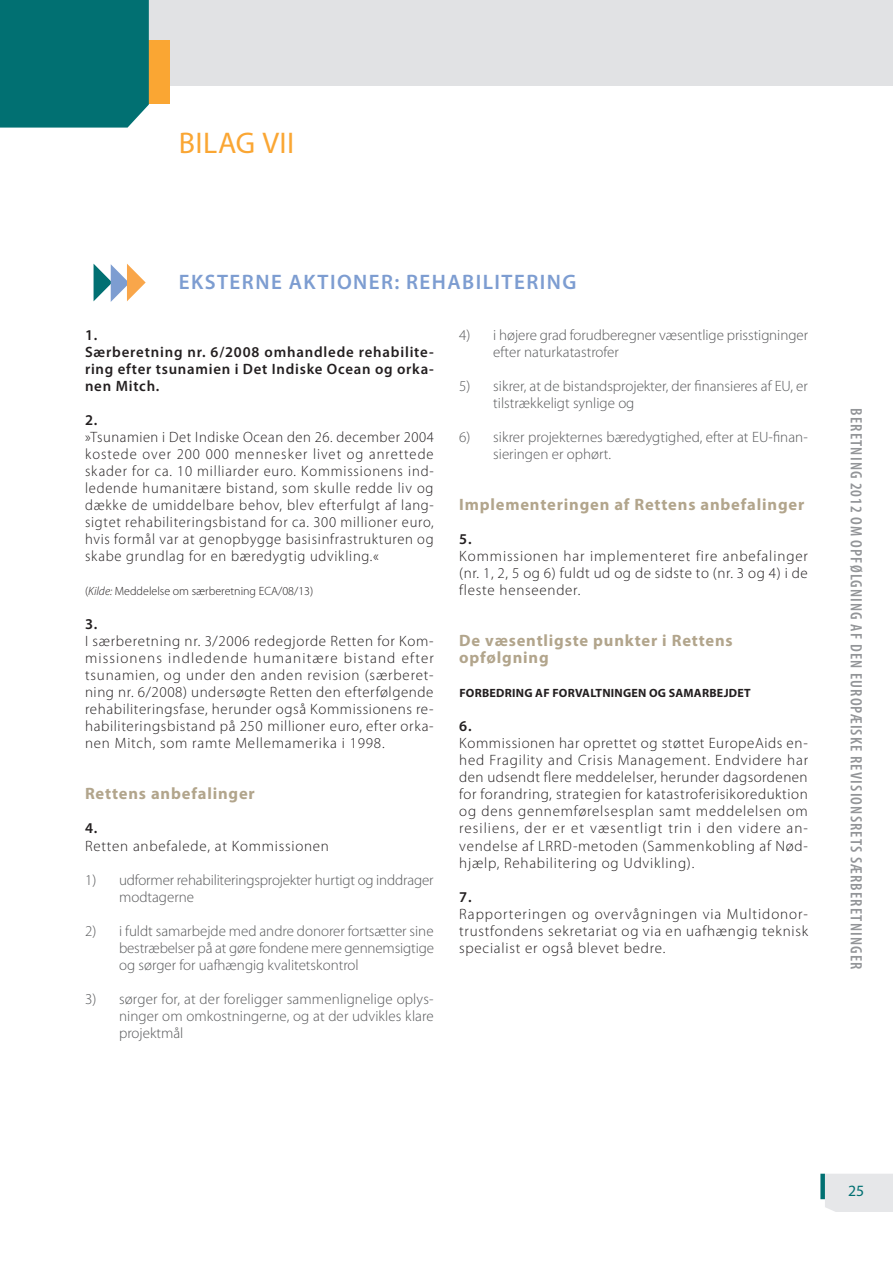
<style>
.page{position:relative;width:893px;height:1263px;background:#fff}
.page>*{position:absolute;margin:0;border:0;box-sizing:border-box;transform-origin:0 0}
.J_01_-_ANN_TITRE_COL{font:30px "Myriad Pro";letter-spacing:.01em;color:#faa633}
.J_02_-_ANN__TITRE_CO{font:600 21px "Myriad Pro";letter-spacing:.07em;color:#7d9dd1}
.J_03_-_ANN__TITRE_AU{font:700 16.5px/17px "Myriad Pro";letter-spacing:.05em;color:#b2a58c}
.t1{font:600 condensed 16.5px "Myriad Pro";letter-spacing:.07em;color:#939598}
.t2{font:15.75px "Myriad Pro";color:#017072}
.J_06_-_ANN__TEXTE_CO{font:300 15px/17px "Myriad Pro";letter-spacing:.05em;color:#231f20;text-align:justify}
.t3{font:300 15px/17px "Myriad Pro";color:#57585a}
.J_06_-_ANN__TEXTE_CO-2{font:600 15px/17px "Myriad Pro";letter-spacing:.05em;color:#231f20;text-align:justify}
.J_04_-_ANN_CHIFFRES{font:600 15px "Myriad Pro";color:#231f20}
.F_07_-_SOURCE{font:300 12px "Myriad Pro";color:#231f20}
.J_04_-_ANN_TITRE_BLA{font:700 12px "Myriad Pro";letter-spacing:.02em;color:#231f20}
.s1{font-style:italic}
</style>
<div class="page">
<div style="left:820px;top:1174px;width:5px;height:25px;background:#017072"></div>
<div style="left:823px;top:1173px;width:70px;height:39px;background:#e6e7e9"></div>
<div style="left:0;top:0;width:893px;height:85px;background:#e1e2e4"></div>
<div style="left:149px;top:40px;width:21px;height:64px;background:#faa633"></div>
<div style="left:0;top:0;width:149px;height:128px;background:#017072"></div>
<svg style="left:94px;top:264px;width:52px;height:38px"></svg>
<p class="J_01_-_ANN_TITRE_COL" style="left:179px;top:125px;width:117px">BILAG VII</p>
<p class="J_02_-_ANN__TITRE_CO" style="left:179px;top:269px;width:399px">EKSTERNE AKTIONER: REHABILITERING</p>
<p class="J_04_-_ANN_CHIFFRES" style="left:85px;top:326px;width:14px">1.</p>
<p class="J_06_-_ANN__TEXTE_CO-2" style="left:85px;top:343px;width:350px">Særberetning nr. 6/2008 omhandlede rehabilite‑ ring efter tsunamien i Det Indiske Ocean og orka‑ nen Mitch.</p>
<p class="J_04_-_ANN_CHIFFRES" style="left:85px;top:411px;width:14px">2.</p>
<p class="J_06_-_ANN__TEXTE_CO" style="left:85px;top:429px;width:350px">»Tsunamien i Det Indiske Ocean den 26. december 2004 kostede over 200 000 mennesker livet og anrettede skader for ca. 10 milliarder euro. Kommissionens ind&shy;ledende humanitære bistand, som skulle redde liv og dække de umiddelbare behov, blev efterfulgt af lang&shy;sigtet rehabiliteringsbistand for ca. 300 millioner euro, hvis formål var at genopbygge basisinfrastrukturen og skabe grundlag for en bæredygtig udvikling.«</p>
<p class="F_07_-_SOURCE" style="left:85px;top:585px;width:230px">(<span class="s1">Kilde:</span> Meddelelse om særberetning ECA/08/13)</p>
<p class="J_04_-_ANN_CHIFFRES" style="left:85px;top:615px;width:14px">3.</p>
<p class="J_06_-_ANN__TEXTE_CO" style="left:85px;top:633px;width:350px">I særberetning nr. 3/2006 redegjorde Retten for Kom&shy;missionens indledende humanitære bistand efter tsunamien, og under den anden revision (særberet&shy;ning nr. 6/2008) undersøgte Retten den efterfølgende rehabiliteringsfase, herunder også Kommissionens re&shy;habiliteringsbistand på 250 millioner euro, efter orka&shy;nen Mitch, som ramte Mellemamerika i 1998.</p>
<p class="J_03_-_ANN__TITRE_AU" style="left:85px;top:785px;width:171px">Rettens anbefalinger</p>
<p class="J_04_-_ANN_CHIFFRES" style="left:85px;top:819px;width:14px">4.</p>
<p class="J_06_-_ANN__TEXTE_CO" style="left:85px;top:837px;width:245px">Retten anbefalede, at Kommissionen</p>
<p class="t3" style="left:119px;top:871px;width:316px;text-indent:-34px">1) udformer rehabiliteringsprojekter hurtigt og inddrager modtagerne</p>
<p class="t3" style="left:119px;top:922px;width:316px;text-align:justify;text-indent:-34px">2) i fuldt samarbejde med andre donorer fortsætter sine bestræbelser på at gøre fondene mere gennemsigtige og sørger for uafhængig kvalitetskontrol</p>
<p class="t3" style="left:119px;top:990px;width:316px;text-align:justify;text-indent:-34px">3) sørger for, at der foreligger sammenlignelige oplys&shy;ninger om omkostningerne, og at der udvikles klare projektmål</p>
<p class="t3" style="left:493px;top:327px;width:316px;text-indent:-34px">4) i højere grad forudberegner væsentlige prisstigninger efter naturkatastrofer</p>
<p class="t3" style="left:493px;top:378px;width:316px;text-indent:-34px">5) sikrer, at de bistandsprojekter, der finansieres af EU, er tilstrækkeligt synlige og</p>
<p class="t3" style="left:493px;top:429px;width:316px;text-indent:-34px">6) sikrer projekternes bæredygtighed, efter at EU‑finan&shy;sieringen er ophørt.</p>
<p class="J_03_-_ANN__TITRE_AU" style="left:459px;top:496px;width:346px">Implementeringen af Rettens anbefalinger</p>
<p class="J_04_-_ANN_CHIFFRES" style="left:459px;top:530px;width:14px">5.</p>
<p class="J_06_-_ANN__TEXTE_CO" style="left:459px;top:548px;width:350px">Kommissionen har implementeret fire anbefalinger (nr. 1, 2, 5 og 6) fuldt ud og de sidste to (nr. 3 og 4) i de fleste henseender.</p>
<p class="J_03_-_ANN__TITRE_AU" style="left:459px;top:632px;width:275px">De væsentligste punkter i Rettens opfølgning</p>
<p class="J_04_-_ANN_TITRE_BLA" style="left:459px;top:685px;width:293px">FORBEDRING AF FORVALTNINGEN OG SAMARBEJDET</p>
<p class="J_04_-_ANN_CHIFFRES" style="left:459px;top:717px;width:14px">6.</p>
<p class="J_06_-_ANN__TEXTE_CO" style="left:459px;top:735px;width:350px">Kommissionen har oprettet og støttet EuropeAids en&shy;hed Fragility and Crisis Management. Endvidere har den udsendt flere meddelelser, herunder dagsordenen for forandring, strategien for katastroferisikoreduktion og dens gennemførelsesplan samt meddelelsen om resiliens, der er et væsentligt trin i den videre an&shy;vendelse af LRRD‑metoden (Sammenkobling af Nød&shy;hjælp, Rehabilitering og Udvikling).</p>
<p class="J_04_-_ANN_CHIFFRES" style="left:459px;top:887px;width:14px">7.</p>
<p class="J_06_-_ANN__TEXTE_CO" style="left:459px;top:905px;width:350px">Rapporteringen og overvågningen via Multidonor&shy;trustfondens sekretariat og via en uafhængig teknisk specialist er også blevet bedre.</p>
<p class="t1" style="left:865px;top:408px;width:563px;rotate:90deg">BERETNING 2012 OM OPFØLGNING AF DEN EUROPÆISKE REVISIONSRETS SÆRBERETNINGER</p>
<p class="t2" style="left:848px;top:1180px;width:18px">25</p>
</div>
